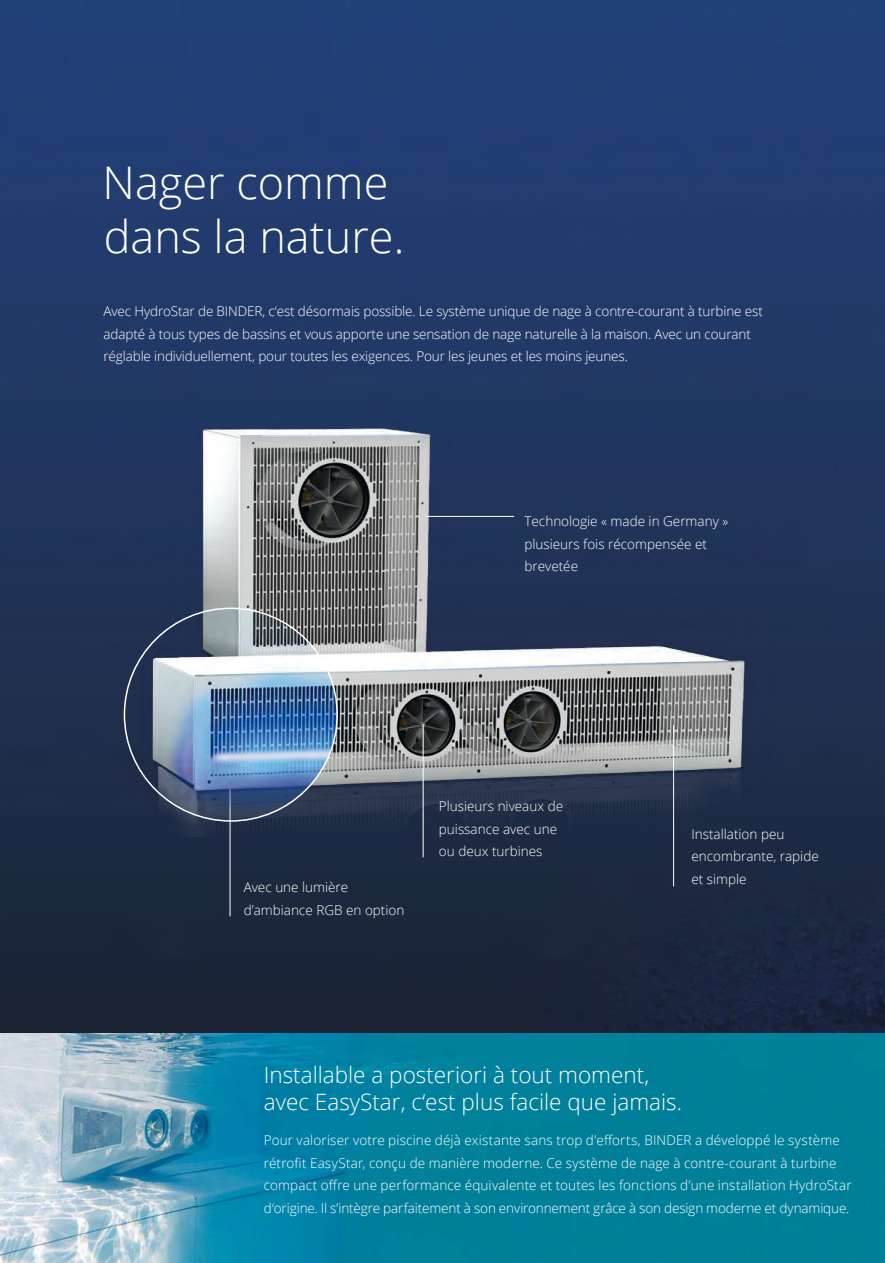
<style>
.page{position:relative;width:885px;height:1263px;background:#fff}
.page>*{position:absolute;margin:0;border:0;box-sizing:border-box;transform-origin:0 0}
.t1{font:300 45px/54px "Open Sans";color:#fff}
.t2{font:300 22.5px/27px "Open Sans";color:#fff}
.t3{font:300 13.5px/22.5px "Open Sans";color:#fff}
</style>
<div class="page">
<img style="left:0;top:0;width:884px;height:1033px">
<img style="left:110px;top:385px;width:672px;height:452px">
<img style="left:0;top:1033px;width:884px;height:230px">
<hr style="left:230px;top:750px;width:1px;height:166px;background:#fff">
<hr style="left:425px;top:516px;width:89px;height:1px;background:#fff">
<hr style="left:423px;top:724px;width:1px;height:133px;background:#fff">
<hr style="left:673px;top:725px;width:1px;height:161px;background:#fff">
<img style="left:124px;top:608px;width:213px;height:213px;border-radius:106px">
<h1 class="t1" style="left:103px;top:154px;width:303px">Nager comme dans la nature.</h1>
<p class="t3" style="left:103px;top:300px;width:660px">Avec HydroStar de BINDER, c‘est désormais possible. Le système unique de nage à contre-courant à turbine est adapté à tous types de bassins et vous apporte une sensation de nage naturelle à la maison. Avec un courant réglable individuellement, pour toutes les exigences. Pour les jeunes et les moins jeunes.</p>
<p class="t3" style="left:524px;top:510px;width:205px">Technologie « made in Germany » plusieurs fois récompensée et brevetée</p>
<p class="t3" style="left:244px;top:876px;width:162px">Avec une lumière d’ambiance RGB en option</p>
<p class="t3" style="left:439px;top:794px;width:126px">Plusieurs niveaux de puissance avec une ou deux turbines</p>
<p class="t3" style="left:691px;top:822px;width:129px">Installation peu encombrante, rapide et simple</p>
<h2 class="t2" style="left:264px;top:1061px;width:420px">Installable a posteriori à tout moment, avec EasyStar, c‘est plus facile que jamais.</h2>
<p class="t3" style="left:264px;top:1129px;width:589px">Pour valoriser votre piscine déjà existante sans trop d’efforts, BINDER a développé le système rétrofit EasyStar, conçu de manière moderne. Ce système de nage à contre-courant à turbine compact offre une performance équivalente et toutes les fonctions d’une installation HydroStar d‘origine. Il s’intègre parfaitement à son environnement grâce à son design moderne et dynamique.</p>
</div>
